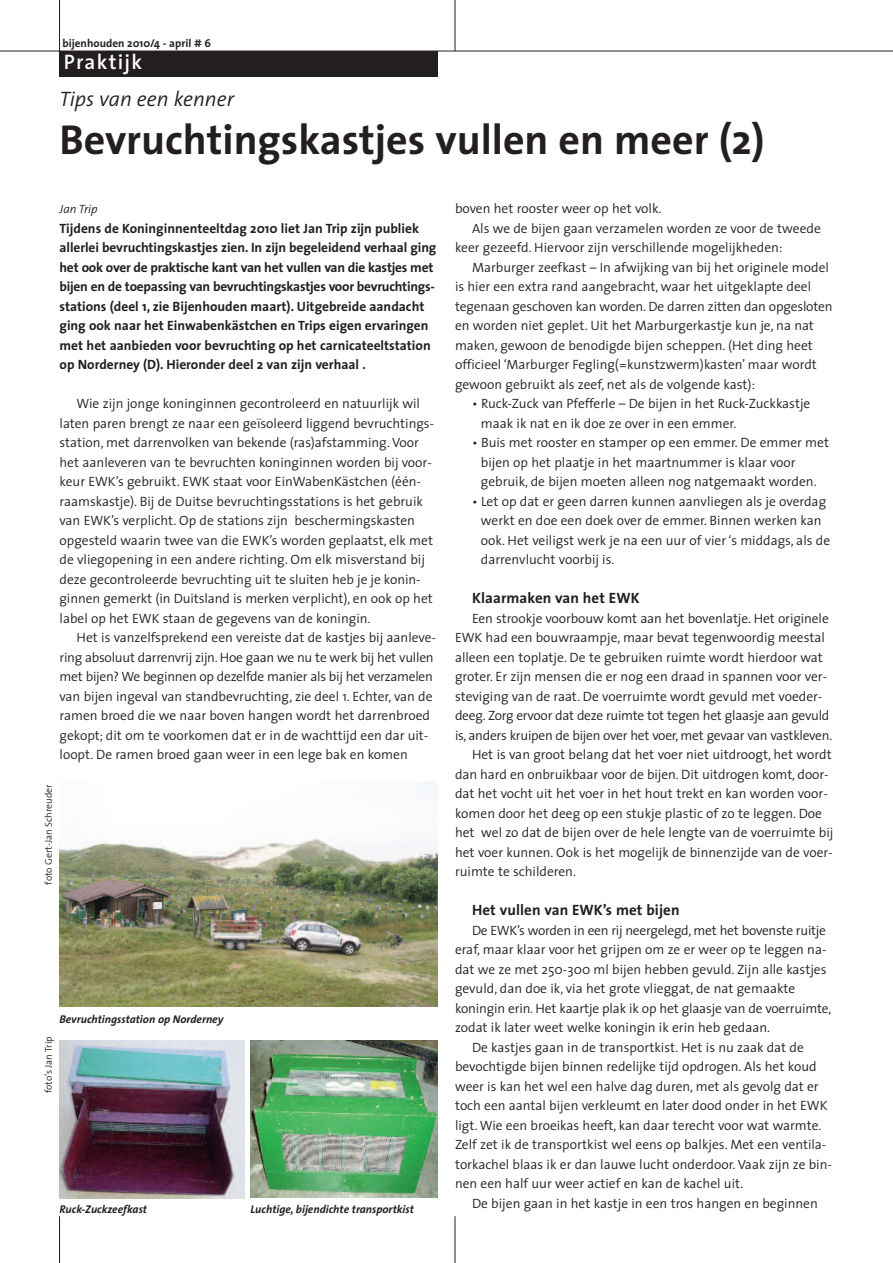
<style>
.page{position:relative;width:893px;height:1263px;background:#fff}
.page>*{position:absolute;margin:0;border:0;box-sizing:border-box;transform-origin:0 0}
.t1{font:700 42px "The Sans";color:#231f20}
.t2{font:italic 300 21px "The Sans";color:#231f20}
.t3{font:600 21px "The Sans";letter-spacing:.06em;color:#fff}
.t4{font:700 15px "The Sans";letter-spacing:.005em;color:#231f20}
.t5{font:300 13.5px/19.5px "The Sans";color:#231f20}
.t6{font:700 13.5px/19.5px "The Sans";color:#231f20}
.t7{font:300 13.5px "The Sans";letter-spacing:-.02em;color:#231f20}
.t8{font:italic 300 12px "The Sans";color:#231f20}
.t9{font:italic 700 11.25px "The Sans";color:#231f20}
.t10{font:700 11.25px "The Sans";color:#231f20}
.t11{font:300 9.75px "The Sans";color:#231f20}
</style>
<div class="page">
<hr style="left:0;top:51px;width:893px;height:1px;background:#231f20">
<hr style="left:59px;top:0;width:1px;height:51px;background:#231f20">
<hr style="left:455px;top:0;width:1px;height:51px;background:#231f20">
<hr style="left:59px;top:1216px;width:1px;height:47px;background:#231f20">
<hr style="left:455px;top:1216px;width:1px;height:47px;background:#231f20">
<div style="left:60px;top:51px;width:378px;height:25px;background:#231f20"></div>
<img style="left:60px;top:1041px;width:185px;height:158px">
<img style="left:251px;top:1040px;width:187px;height:158px">
<img style="left:60px;top:838px;width:378px;height:169px">
<p class="t10" style="left:63px;top:38px;width:150px">bijenhouden 2010/4 - april # 6</p>
<h2 class="t3" style="left:64px;top:54px;width:80px">Praktijk</h2>
<h2 class="t2" style="left:60px;top:91px;width:176px">Tips van een kenner</h2>
<h1 class="t1" style="left:60px;top:124px;width:707px">Bevruchtingskastjes vullen en meer (2)</h1>
<p class="t8" style="left:60px;top:204px;width:40px">Jan Trip</p>
<p class="t6" style="left:60px;top:219px;width:378px">Tijdens de Koninginnenteeltdag 2010 liet Jan Trip zijn publiek allerlei bevruchtingskastjes zien. In zijn begeleidend verhaal ging het ook over de praktische kant van het vullen van die kastjes met bijen en de toepassing van bevruchtingskastjes voor bevruchtings&shy;stations (deel 1, zie Bijenhouden maart). Uitgebreide aandacht ging ook naar het Einwabenkästchen en Trips eigen ervaringen met het aanbieden voor bevruchting op het carnicateeltstation op Norderney (D). Hieronder deel 2 van zijn verhaal .</p>
<p class="t5" style="left:60px;top:395px;width:376px;text-indent:17px">Wie zijn jonge koninginnen gecontroleerd en natuurlijk wil laten paren brengt ze naar een geïsoleerd liggend bevruchtings&shy;station, met darrenvolken van bekende (ras)afstamming. Voor het aanleveren van te bevruchten koninginnen worden bij voor&shy;keur EWK’s gebruikt. EWK staat voor EinWabenKästchen (één&shy;raamskastje). Bij de Duitse bevruchtingsstations is het gebruik van EWK’s verplicht. Op de stations zijn beschermingskasten opgesteld waarin twee van die EWK’s worden geplaatst, elk met de vliegopening in een andere richting. Om elk misverstand bij deze gecontroleerde bevruchting uit te sluiten heb je je konin&shy;ginnen gemerkt (in Duitsland is merken verplicht), en ook op het label op het EWK staan de gegevens van de koningin.</p>
<p class="t5" style="left:60px;top:629px;width:378px;text-indent:17px">Het is vanzelfsprekend een vereiste dat de kastjes bij aanleve&shy;ring absoluut darrenvrij zijn. Hoe gaan we nu te werk bij het vullen met bijen? We beginnen op dezelfde manier als bij het verzamelen van bijen ingeval van standbevruchting, zie deel 1. Echter, van de ramen broed die we naar boven hangen wordt het darrenbroed gekopt; dit om te voorkomen dat er in de wachttijd een dar uit&shy;loopt. De ramen broed gaan weer in een lege bak en komen</p>
<p class="t11" style="left:45px;top:885px;width:101px;rotate:-90deg">foto Gert-Jan Schreuder</p>
<p class="t9" style="left:60px;top:1014px;width:165px">Bevruchtingsstation op Norderney</p>
<p class="t11" style="left:45px;top:1093px;width:59px;rotate:-90deg">foto’s Jan Trip</p>
<p class="t9" style="left:60px;top:1205px;width:89px">Ruck-Zuckzeefkast</p>
<p class="t9" style="left:251px;top:1205px;width:165px">Luchtige, bijendichte transportkist</p>
<p class="t5" style="left:455px;top:200px;width:208px">boven het rooster weer op het volk.</p>
<p class="t5" style="left:472px;top:220px;width:350px">Als we de bijen gaan verzamelen worden ze voor de tweede</p>
<p class="t5" style="left:455px;top:239px;width:329px">keer gezeefd. Hiervoor zijn verschillende mogelijkheden:</p>
<p class="t5" style="left:472px;top:259px;width:358px">Marburger zeefkast – In afwijking van bij het originele model</p>
<p class="t5" style="left:455px;top:278px;width:358px">is hier een extra rand aangebracht, waar het uitgeklapte deel</p>
<p class="t5" style="left:455px;top:298px;width:379px">tegenaan geschoven kan worden. De darren zitten dan opgesloten</p>
<p class="t5" style="left:455px;top:317px;width:360px">en worden niet geplet. Uit het Marburgerkastje kun je, na nat</p>
<p class="t5" style="left:455px;top:337px;width:359px">maken, gewoon de benodigde bijen scheppen. (Het ding heet</p>
<p class="t5" style="left:455px;top:356px;width:363px">officieel ‘Marburger Fegling(=kunstzwerm)kasten’ maar wordt</p>
<p class="t5" style="left:455px;top:376px;width:302px">gewoon gebruikt als zeef, net als de volgende kast):</p>
<p class="t5" style="left:481px;top:395px;width:331px;text-indent:-9px">• Ruck-Zuck van Pfefferle – De bijen in het Ruck-Zuckkastje maak ik nat en ik doe ze over in een emmer.</p>
<p class="t5" style="left:481px;top:434px;width:350px;text-indent:-9px">• Buis met rooster en stamper op een emmer. De emmer met bijen op het plaatje in het maartnummer is klaar voor gebruik, de bijen moeten alleen nog natgemaakt worden.</p>
<p class="t5" style="left:481px;top:493px;width:351px;text-indent:-9px">• Let op dat er geen darren kunnen aanvliegen als je overdag werkt en doe een doek over de emmer. Binnen werken kan ook. Het veiligst werk je na een uur of vier ‘s middags, als de darrenvlucht voorbij is.</p>
<p class="t4" style="left:472px;top:592px;width:169px">Klaarmaken van het EWK</p>
<p class="t5" style="left:472px;top:610px;width:358px">Een strookje voorbouw komt aan het bovenlatje. Het originele</p>
<p class="t5" style="left:455px;top:629px;width:372px">EWK had een bouwraampje, maar bevat tegenwoordig meestal</p>
<p class="t5" style="left:455px;top:649px;width:369px">alleen een toplatje. De te gebruiken ruimte wordt hierdoor wat</p>
<p class="t5" style="left:455px;top:668px;width:374px">groter. Er zijn mensen die er nog een draad in spannen voor ver-</p>
<p class="t5" style="left:455px;top:688px;width:369px">steviging van de raat. De voerruimte wordt gevuld met voeder-</p>
<p class="t7" style="left:455px;top:711px;width:376px">deeg. Zorg ervoor dat deze ruimte tot tegen het glaasje aan gevuld</p>
<p class="t7" style="left:455px;top:730px;width:379px">is, anders kruipen de bijen over het voer, met gevaar van vastkleven.</p>
<p class="t5" style="left:472px;top:746px;width:361px">Het is van groot belang dat het voer niet uitdroogt, het wordt</p>
<p class="t5" style="left:455px;top:766px;width:375px">dan hard en onbruikbaar voor de bijen. Dit uitdrogen komt, door-</p>
<p class="t5" style="left:455px;top:785px;width:374px">dat het vocht uit het voer in het hout trekt en kan worden voor-</p>
<p class="t5" style="left:455px;top:805px;width:369px">komen door het deeg op een stukje plastic of zo te leggen. Doe</p>
<p class="t5" style="left:455px;top:824px;width:380px">het wel zo dat de bijen over de hele lengte van de voerruimte bij</p>
<p class="t5" style="left:455px;top:844px;width:379px">het voer kunnen. Ook is het mogelijk de binnenzijde van de voer-</p>
<p class="t5" style="left:455px;top:863px;width:122px">ruimte te schilderen.</p>
<p class="t4" style="left:472px;top:904px;width:209px">Het vullen van EWK’s met bijen</p>
<p class="t7" style="left:472px;top:925px;width:356px">De EWK’s worden in een rij neergelegd, met het bovenste ruitje</p>
<p class="t5" style="left:455px;top:941px;width:373px">eraf, maar klaar voor het grijpen om ze er weer op te leggen na-</p>
<p class="t5" style="left:455px;top:961px;width:373px">dat we ze met 250-300 ml bijen hebben gevuld. Zijn alle kastjes</p>
<p class="t5" style="left:455px;top:980px;width:342px">gevuld, dan doe ik, via het grote vlieggat, de nat gemaakte</p>
<p class="t5" style="left:455px;top:1000px;width:378px">koningin erin. Het kaartje plak ik op het glaasje van de voerruimte,</p>
<p class="t5" style="left:455px;top:1019px;width:317px">zodat ik later weet welke koningin ik erin heb gedaan.</p>
<p class="t5" style="left:472px;top:1039px;width:333px">De kastjes gaan in de transportkist. Het is nu zaak dat de</p>
<p class="t5" style="left:455px;top:1058px;width:363px">bevochtigde bijen binnen redelijke tijd opdrogen. Als het koud</p>
<p class="t5" style="left:455px;top:1078px;width:365px">weer is kan het wel een halve dag duren, met als gevolg dat er</p>
<p class="t5" style="left:455px;top:1097px;width:374px">toch een aantal bijen verkleumt en later dood onder in het EWK</p>
<p class="t5" style="left:455px;top:1117px;width:368px">ligt.Wie een broeikas heeft, kan daar terecht voor wat warmte.</p>
<p class="t5" style="left:455px;top:1136px;width:373px">Zelf zet ik de transportkist wel eens op balkjes. Met een ventila-</p>
<p class="t5" style="left:455px;top:1156px;width:378px">torkachel blaas ik er dan lauwe lucht onderdoor. Vaak zijn ze bin-</p>
<p class="t5" style="left:455px;top:1175px;width:290px">nen een half uur weer actief en kan de kachel uit.</p>
<p class="t5" style="left:472px;top:1195px;width:347px">De bijen gaan in het kastje in een tros hangen en beginnen</p>
</div>
